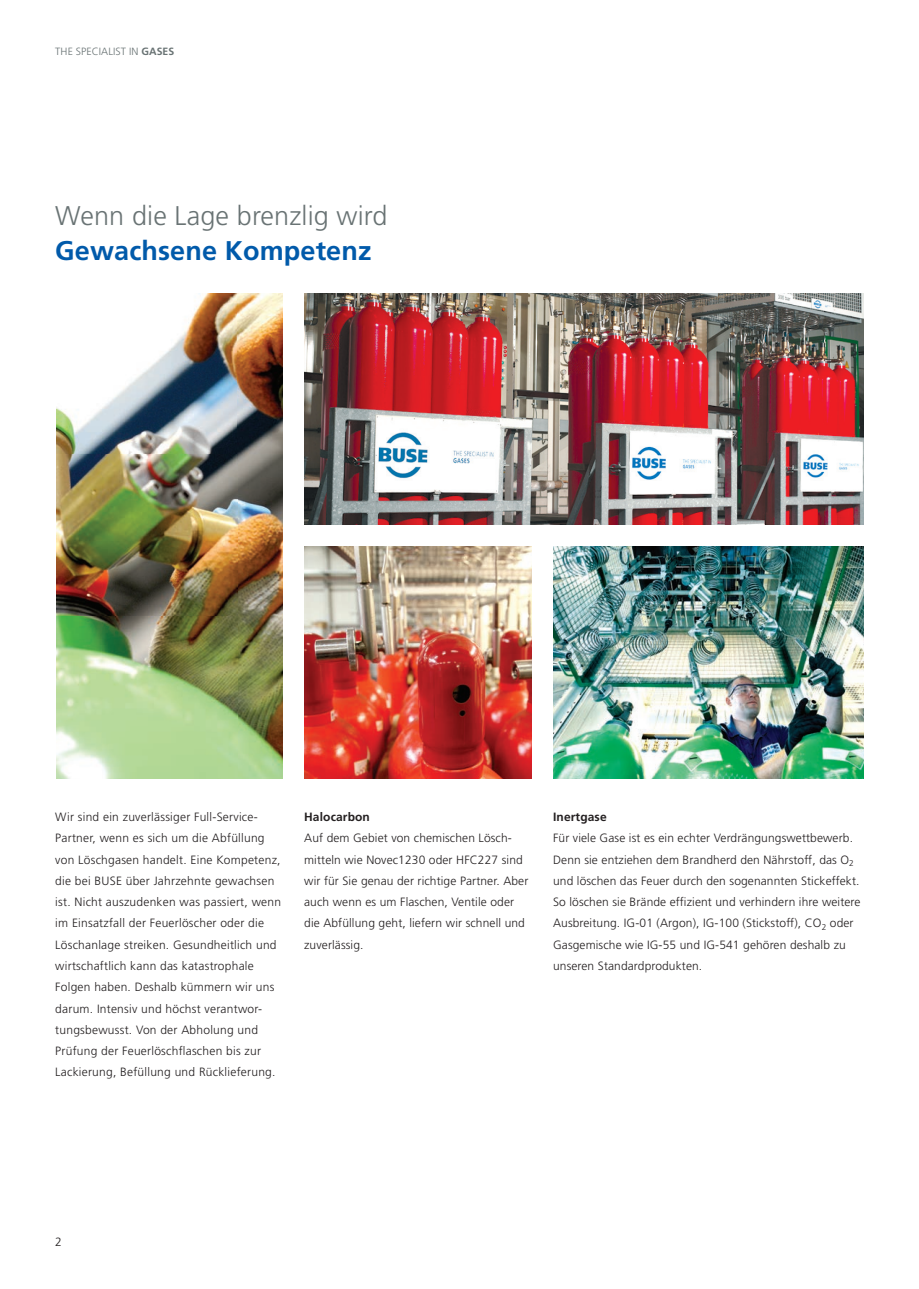
<style>
.page{position:relative;width:919px;height:1289px;background:#fff}
.page>*{position:absolute;margin:0;border:0;box-sizing:border-box;transform-origin:0 0}
.t1{font:300 27px "Frutiger";letter-spacing:.005em;color:#697374}
.t2{font:700 27px "Frutiger";letter-spacing:.005em;color:#015aaa}
.t3{font:300 12px/21.3px "Frutiger";letter-spacing:.01em;color:#231f20}
.t4{font:700 12px "Frutiger";letter-spacing:.01em;color:#231f20}
.t5{font:300 10.5px "Frutiger";letter-spacing:.005em;color:#697374}
.s1{font-weight:700}
</style>
<div class="page">
<img style="left:553px;top:546px;width:310px;height:232px">
<img style="left:304px;top:546px;width:227px;height:232px">
<img style="left:304px;top:293px;width:559px;height:231px">
<img style="left:56px;top:293px;width:227px;height:485px">
<p class="t5" style="left:55px;top:46px;width:121px">THE SPECIALIST IN <span class="s1">GASES</span></p>
<h1 class="t1" style="left:55px;top:201px;width:334px">Wenn die Lage brenzlig wird</h1>
<h1 class="t2" style="left:55px;top:234px;width:318px">Gewachsene Kompetenz</h1>
<p class="t4" style="left:304px;top:809px;width:67px">Halocarbon</p>
<p class="t3" style="left:304px;top:827px;width:226px">Auf dem Gebiet von chemischen Lösch&shy;mitteln wie Novec1230 oder HFC227 sind wir für Sie genau der richtige Partner. Aber auch wenn es um Flaschen, Ventile oder die Abfüllung geht, liefern wir schnell und zuverlässig.</p>
<p class="t3" style="left:55px;top:806px;width:227px">Wir sind ein zuverlässiger Full-Service-Partner, wenn es sich um die Abfüllung von Löschgasen handelt. Eine Kompetenz, die bei BUSE über Jahrzehnte gewachsen ist. Nicht auszudenken was passiert, wenn im Einsatzfall der Feuerlöscher oder die Löschanlage streiken. Gesundheitlich und wirtschaftlich kann das katastrophale Folgen haben. Deshalb kümmern wir uns darum. Intensiv und höchst verantwor&shy;tungsbewusst. Von der Abholung und Prüfung der Feuerlöschflaschen bis zur Lackierung, Befüllung und Rücklieferung.</p>
<p class="t4" style="left:553px;top:809px;width:55px">Inertgase</p>
<p class="t3" style="left:553px;top:827px;width:309px">Für viele Gase ist es ein echter Verdrängungswettbewerb.<br>Denn sie entziehen dem Brandherd den Nährstoff, das O<sub>2 </sub>und löschen das Feuer durch den sogenannten Stickeffekt.<br>So löschen sie Brände effizient und verhindern ihre weitere Ausbreitung. IG-01 (Argon), IG-100 (Stickstoff), CO<sub>2</sub> oder Gasgemische wie IG-55 und IG-541 gehören deshalb zu unseren Standardprodukten.</p>
<p class="t3" style="left:55px;top:1231px;width:8px">2</p>
</div>
